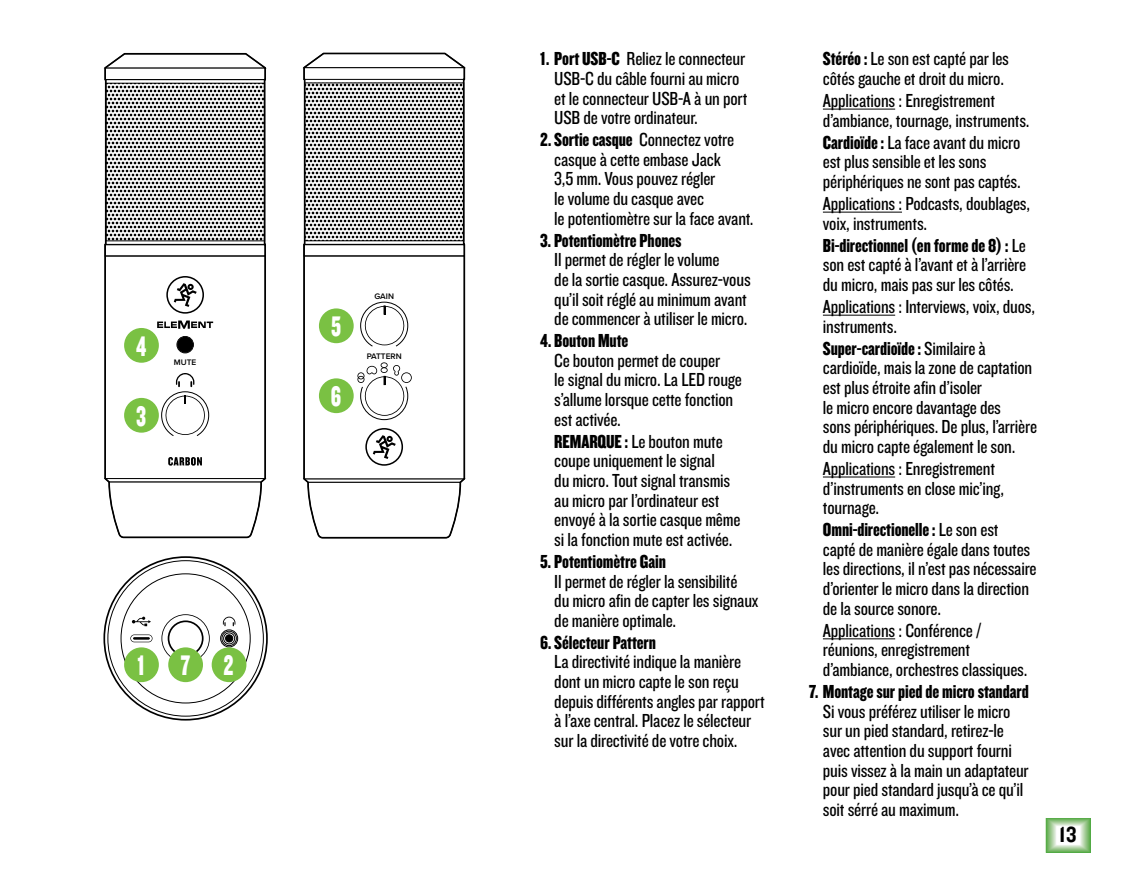
<style>
.page{position:relative;width:1134px;height:882px;background:#fff}
.page>*{position:absolute;margin:0;border:0;box-sizing:border-box;transform-origin:0 0}
.t1{font:29.4px "Knockout 70 Full Welterwt";color:#fff;scale:.75 1}
.t2{font:22.75px "Knockout 50 Welterweight";color:#000}
.t3{font:19.6px/19.6px "Knockout 29 Junior Ltweight";letter-spacing:-.01em;color:#000}
.t4{font:19.6px "Knockout 69 Full Liteweight";letter-spacing:-.005em;color:#000}
.t5{font:600 8.4px "Proxima Nova";color:#000}
.t6{font:600 8.22px "Proxima Nova";color:#000}
.s1{font-family:"Knockout 69 Full Liteweight"}
.s2{font-family:"Knockout 29 Junior Ltweight"}
</style>
<div class="page">
<div style="left:1046px;top:818px;width:44px;height:34px;border:1px solid #4eab44"></div>
<div style="left:1046px;top:819px;width:44px;height:33px;border:1px solid #4fab45"></div>
<div style="left:1047px;top:819px;width:43px;height:33px;border:1px solid #5caf4d"></div>
<div style="left:1047px;top:819px;width:42px;height:33px;border:1px solid #60b050"></div>
<div style="left:1047px;top:819px;width:42px;height:32px;border:1px solid #62b151"></div>
<div style="left:1048px;top:819px;width:41px;height:32px;border:1px solid #66b255"></div>
<div style="left:1048px;top:820px;width:41px;height:31px;border:1px solid #6cb45b"></div>
<div style="left:1048px;top:820px;width:40px;height:31px;border:1px solid #72b661"></div>
<div style="left:1049px;top:820px;width:39px;height:31px;border:1px solid #76b865"></div>
<div style="left:1049px;top:820px;width:39px;height:30px;border:1px solid #7aba6a"></div>
<div style="left:1049px;top:821px;width:39px;height:29px;border:1px solid #7bba6c"></div>
<div style="left:1049px;top:821px;width:38px;height:29px;border:1px solid #81bd72"></div>
<div style="left:1050px;top:821px;width:37px;height:29px;border:1px solid #89c07b"></div>
<div style="left:1050px;top:821px;width:37px;height:28px;border:1px solid #8bc17d"></div>
<div style="left:1050px;top:821px;width:36px;height:28px;border:1px solid #8ec380"></div>
<div style="left:1050px;top:822px;width:36px;height:27px;border:1px solid #90c482"></div>
<div style="left:1051px;top:822px;width:35px;height:27px;border:1px solid #9ac88c"></div>
<div style="left:1051px;top:822px;width:34px;height:27px;border:1px solid #9dca90"></div>
<div style="left:1051px;top:822px;width:34px;height:26px;border:1px solid #9fcb92"></div>
<div style="left:1052px;top:822px;width:33px;height:26px;border:1px solid #a2cc94"></div>
<div style="left:1052px;top:823px;width:33px;height:25px;border:1px solid #a9d09c"></div>
<div style="left:1052px;top:823px;width:32px;height:25px;border:1px solid #afd2a2"></div>
<div style="left:1053px;top:823px;width:31px;height:25px;border:1px solid #b1d4a5"></div>
<div style="left:1053px;top:823px;width:31px;height:24px;border:1px solid #b6d6aa"></div>
<div style="left:1053px;top:824px;width:31px;height:23px;border:1px solid #b9d7ad"></div>
<div style="left:1053px;top:824px;width:30px;height:23px;border:1px solid #bedab4"></div>
<div style="left:1054px;top:824px;width:29px;height:23px;border:1px solid #c6dfbd"></div>
<div style="left:1054px;top:824px;width:29px;height:22px;border:1px solid #c9e0c0"></div>
<div style="left:1054px;top:824px;width:28px;height:22px;border:1px solid #cae1c2"></div>
<div style="left:1054px;top:825px;width:28px;height:21px;border:1px solid #cee3c7"></div>
<div style="left:1055px;top:825px;width:27px;height:21px;border:1px solid #d8e9d3"></div>
<div style="left:1055px;top:825px;width:26px;height:21px;border:1px solid #dbead5"></div>
<div style="left:1055px;top:825px;width:26px;height:20px;border:1px solid #deecd9"></div>
<div style="left:1056px;top:825px;width:25px;height:20px;border:1px solid #e0eddb"></div>
<div style="left:1056px;top:826px;width:25px;height:19px;border:1px solid #e9f2e6"></div>
<hr style="left:823px;top:109px;width:72px;height:1px;background:#000">
<hr style="left:823px;top:212px;width:79px;height:1px;background:#000">
<hr style="left:823px;top:315px;width:72px;height:1px;background:#000">
<hr style="left:823px;top:477px;width:72px;height:1px;background:#000">
<hr style="left:823px;top:638px;width:72px;height:1px;background:#000">
<svg style="left:104px;top:52px;width:163px;height:487px"></svg>
<svg style="left:157px;top:321px;width:56px;height:8px"></svg>
<svg style="left:166px;top:276px;width:38px;height:38px"></svg>
<svg style="left:168px;top:457px;width:34px;height:9px"></svg>
<svg style="left:303px;top:52px;width:163px;height:487px"></svg>
<svg style="left:365px;top:428px;width:38px;height:38px"></svg>
<svg style="left:104px;top:557px;width:163px;height:163px"></svg>
<div style="left:108px;top:561px;width:155px;height:155px;background:#fff;border-radius:50%"></div>
<svg style="left:161px;top:614px;width:49px;height:46px"></svg>
<svg style="left:223px;top:617px;width:12px;height:9px"></svg>
<svg style="left:132px;top:617px;width:19px;height:9px"></svg>
<svg style="left:221px;top:630px;width:17px;height:17px"></svg>
<div style="left:220px;top:629px;width:18px;height:18px;border:1px solid #000;border-radius:50%"></div>
<svg style="left:222px;top:631px;width:14px;height:15px"></svg>
<div style="left:222px;top:631px;width:15px;height:15px;border:1px solid #000;border-radius:50%"></div>
<svg style="left:224px;top:633px;width:11px;height:11px"></svg>
<div style="left:223px;top:632px;width:12px;height:12px;border:1px solid #000;border-radius:50%"></div>
<div style="left:226px;top:635px;width:7px;height:7px;background:#000;border-radius:50%"></div>
<div style="left:225px;top:634px;width:8px;height:8px;border:1px solid #000;border-radius:50%"></div>
<svg style="left:130px;top:635px;width:23px;height:7px"></svg>
<div style="left:212px;top:647px;width:34px;height:35px;background:#7ac143;border-radius:50%"></div>
<div style="left:168px;top:647px;width:35px;height:35px;background:#7ac143;border-radius:50%"></div>
<div style="left:124px;top:398px;width:35px;height:35px;background:#7ac143;border-radius:50%"></div>
<div style="left:319px;top:378px;width:35px;height:35px;background:#7ac143;border-radius:50%"></div>
<div style="left:124px;top:328px;width:35px;height:35px;background:#7ac143;border-radius:50%"></div>
<div style="left:319px;top:308px;width:35px;height:35px;background:#7ac143;border-radius:50%"></div>
<div style="left:124px;top:647px;width:35px;height:35px;background:#7ac143;border-radius:50%"></div>
<h1 class="t1" style="left:136px;top:327px;width:15px">4</h1>
<h1 class="t1" style="left:136px;top:397px;width:15px">3</h1>
<p class="t6" style="left:174px;top:357px;width:24px">MUTE</p>
<h1 class="t1" style="left:137px;top:646px;width:12px">1</h1>
<h1 class="t1" style="left:180px;top:646px;width:73px">7 2</h1>
<h1 class="t1" style="left:331px;top:307px;width:15px">5</h1>
<h1 class="t1" style="left:331px;top:377px;width:15px">6</h1>
<p class="t5" style="left:374px;top:291px;width:21px">GAIN</p>
<p class="t5" style="left:367px;top:351px;width:37px">PATTERN</p>
<p class="t3" style="left:554px;top:48px;width:195px;text-indent:-14px"><span class="s1">1. Port USB-C</span> Reliez le connecteur<br>USB-C du câble fourni au micro et le connecteur USB-A à un port<br>USB de votre ordinateur.</p>
<p class="t4" style="left:540px;top:127px;width:195px">2. Sortie casque <span class="s2">Connectez votre</span></p>
<p class="t3" style="left:554px;top:149px;width:201px">casque à cette embase Jack<br>3,5 mm. Vous pouvez régler<br>le volume du casque avec<br>le potentiomètre sur la face avant.</p>
<p class="t4" style="left:540px;top:228px;width:143px">3. Potentiomètre Phones</p>
<p class="t3" style="left:554px;top:249px;width:198px">Il permet de régler le volume<br>de la sortie casque. Assurez-vous qu’il soit réglé au minimum avant de commencer à utiliser le micro.</p>
<p class="t4" style="left:540px;top:329px;width:90px">4. Bouton Mute</p>
<p class="t3" style="left:554px;top:350px;width:189px">Ce bouton permet de couper<br>le signal du micro. La LED rouge s’allume lorsque cette fonction est activée.</p>
<p class="t3" style="left:554px;top:431px;width:188px"><span class="s1">REMARQUE :</span> Le bouton mute coupe uniquement le signal<br>du micro. Tout signal transmis au micro par l’ordinateur est envoyé à la sortie casque même si la fonction mute est activée.</p>
<p class="t4" style="left:540px;top:549px;width:127px">5. Potentiomètre Gain</p>
<p class="t3" style="left:554px;top:570px;width:206px">Il permet de régler la sensibilité<br>du micro afin de capter les signaux de manière optimale.</p>
<p class="t4" style="left:540px;top:630px;width:117px">6. Sélecteur Pattern</p>
<p class="t3" style="left:554px;top:651px;width:212px">La directivité indique la manière dont un micro capte le son reçu depuis différents angles par rapport à l’axe central. Placez le sélecteur sur la directivité de votre choix.</p>
<p class="t3" style="left:823px;top:48px;width:188px"><span class="s1">Stéréo :</span> Le son est capté par les côtés gauche et droit du micro.</p>
<p class="t3" style="left:823px;top:90px;width:208px">Applications : Enregistrement d’ambiance, tournage, instruments.</p>
<p class="t3" style="left:823px;top:132px;width:199px"><span class="s1">Cardioïde :</span> La face avant du micro est plus sensible et les sons périphériques ne sont pas captés.</p>
<p class="t3" style="left:823px;top:193px;width:209px">Applications : Podcasts, doublages, voix, instruments.</p>
<p class="t4" style="left:823px;top:233px;width:204px">Bi-directionnel (en forme de 8) : <span class="s2">Le</span></p>
<p class="t3" style="left:823px;top:254px;width:205px">son est capté à l’avant et à l’arrière du micro, mais pas sur les côtés.</p>
<p class="t3" style="left:823px;top:296px;width:214px">Applications : Interviews, voix, duos, instruments.</p>
<p class="t4" style="left:823px;top:336px;width:165px">Super-cardioïde : <span class="s2">Similaire à</span></p>
<p class="t3" style="left:823px;top:357px;width:216px">cardioïde, mais la zone de captation est plus étroite afin d’isoler<br>le micro encore davantage des<br>sons périphériques. De plus, l’arrière du micro capte également le son.</p>
<p class="t3" style="left:823px;top:458px;width:183px">Applications : Enregistrement d’instruments en close mic’ing, tournage.</p>
<p class="t4" style="left:823px;top:518px;width:177px">Omni-directionelle : <span class="s2">Le son est</span></p>
<p class="t3" style="left:823px;top:539px;width:215px">capté de manière égale dans toutes les directions, il n’est pas nécessaire d’orienter le micro dans la direction de la source sonore.</p>
<p class="t3" style="left:823px;top:620px;width:206px">Applications : Conférence / réunions, enregistrement d’ambiance, orchestres classiques.</p>
<p class="t4" style="left:809px;top:679px;width:221px">7. Montage sur pied de micro standard</p>
<p class="t3" style="left:823px;top:701px;width:207px">Si vous préférez utiliser le micro sur un pied standard, retirez-le avec attention du support fourni puis vissez à la main un adaptateur pour pied standard jusqu’à ce qu’il soit sérré au maximum.</p>
<p class="t2" style="left:1059px;top:819px;width:19px">13</p>
</div>
